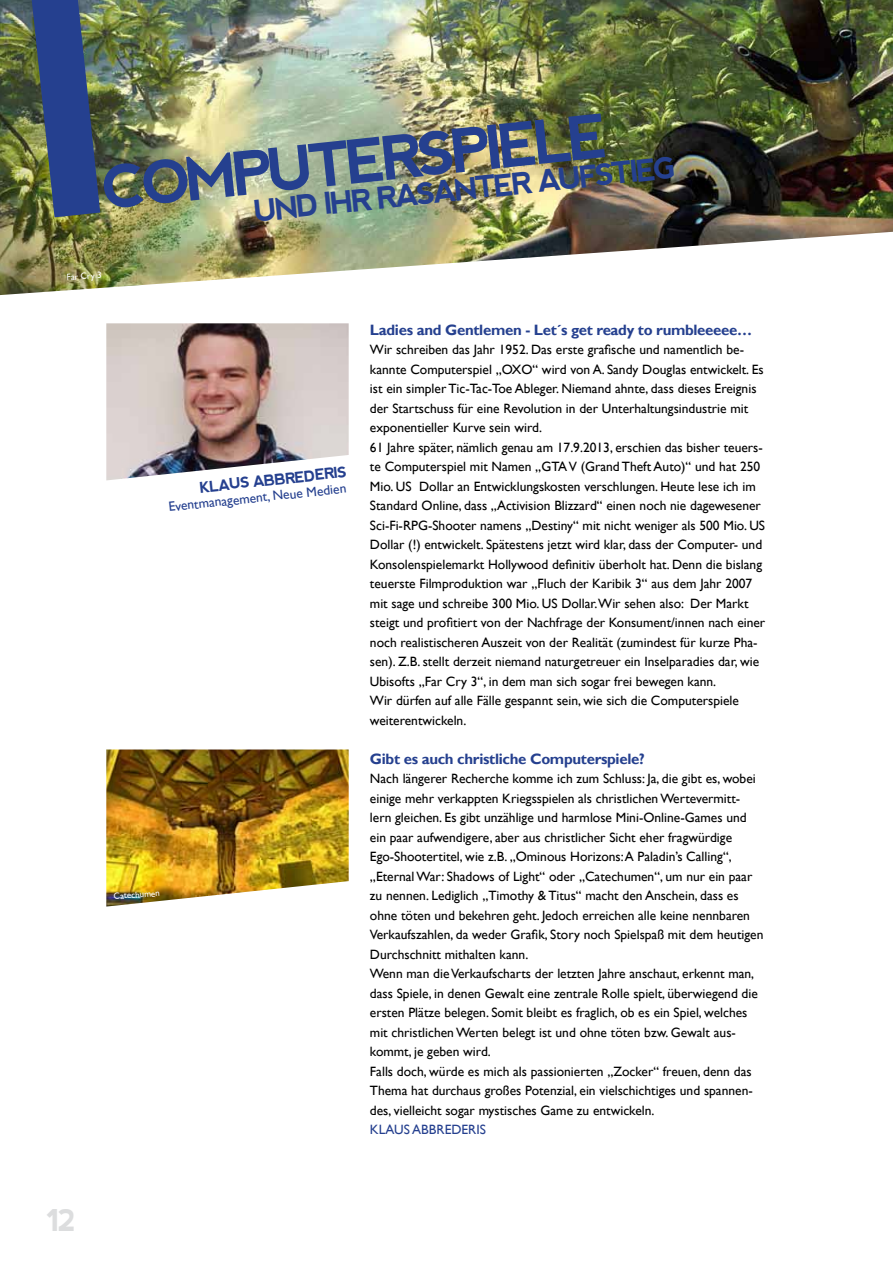
<style>
.page{position:relative;width:893px;height:1263px;background:#fff}
.page>*{position:absolute;margin:0;border:0;box-sizing:border-box;transform-origin:0 0}
.t1{font:700 60px "nevis";color:#25408f}
.t2{font:700 30px "nevis";color:#25408f}
.t3{font:700 30px "nevis";color:#dcddde}
.t4{font:700 15px "Gill Sans";letter-spacing:-.02em;color:#25408f}
.t5{font:700 15px "nevis";color:#25408f}
.t6{font:13.5px/19.5px "Gill Sans";color:#000}
.t7{font:13.5px "Gill Sans";color:#25408f}
.t8{font:9px "Gill Sans";color:#fff}
</style>
<div class="page">
<img style="left:0;top:0;width:893px;height:295px">
<img style="left:32px;top:0;width:68px;height:217px">
<img style="left:106px;top:323px;width:243px;height:157px">
<img style="left:106px;top:749px;width:243px;height:157px">
<h1 class="t1" style="left:99px;top:154px;width:510px;rotate:-6deg">COMPUTERSPIELE</h1>
<h2 class="t2" style="left:252px;top:194px;width:426px;rotate:-6deg">UND IHR RASANTER AUFSTIEG</h2>
<p class="t8" style="left:66px;top:272px;width:37px;rotate:-4deg">Far Cry 3</p>
<p class="t5" style="left:199px;top:479px;width:149px;rotate:-6deg">KLAUS ABBREDERIS</p>
<p class="t7" style="left:168px;top:499px;width:180px;rotate:-6deg">Eventmanagement, Neue Medien</p>
<p class="t8" style="left:113px;top:891px;width:48px;rotate:-4deg">Catechumen</p>
<p class="t4" style="left:370px;top:321px;width:384px">Ladies and Gentlemen - Let´s get ready to rumbleeeee…</p>
<p class="t6" style="left:370px;top:340px;width:397px">Wir schreiben das Jahr 1952. Das erste grafische und namentlich be&shy;kannte Computerspiel „OXO“ wird von A. Sandy Douglas entwickelt. Es ist ein simpler Tic-Tac-Toe Ableger. Niemand ahnte, dass dieses Ereignis der Startschuss für eine Revolution in der Unterhaltungsindustrie mit exponentieller Kurve sein wird.<br>61 Jahre später, nämlich genau am 17.9.2013, erschien das bisher teuers&shy;te Computerspiel mit Namen „GTA V (Grand Theft Auto)“ und hat 250<br>Mio. US Dollar an Entwicklungskosten verschlungen. Heute lese ich im Standard Online, dass „Activision Blizzard“ einen noch nie dagewesener Sci-Fi-RPG-Shooter namens „Destiny“ mit nicht weniger als 500 Mio. US Dollar (!) entwickelt. Spätestens jetzt wird klar, dass der Computer- und Konsolenspielemarkt Hollywood definitiv überholt hat. Denn die bislang teuerste Filmproduktion war „Fluch der Karibik 3“ aus dem Jahr 2007 mit sage und schreibe 300 Mio. US Dollar.Wir sehen also: Der Markt steigt und profitiert von der Nachfrage der Konsument/innen nach einer noch realistischeren Auszeit von der Realität (zumindest für kurze Pha&shy;sen). Z.B. stellt derzeit niemand naturgetreuer ein Inselparadies dar, wie Ubisofts „Far Cry 3“, in dem man sich sogar frei bewegen kann.<br>Wir dürfen auf alle Fälle gespannt sein, wie sich die Computerspiele weiterentwickeln.</p>
<p class="t4" style="left:370px;top:750px;width:276px">Gibt es auch christliche Computerspiele?</p>
<p class="t6" style="left:370px;top:769px;width:395px">Nach längerer Recherche komme ich zum Schluss: Ja, die gibt es, wobei einige mehr verkappten Kriegsspielen als christlichen Wertevermitt&shy;lern gleichen. Es gibt unzählige und harmlose Mini-Online-Games und ein paar aufwendigere, aber aus christlicher Sicht eher fragwürdige Ego-Shootertitel, wie z.B. „Ominous Horizons: A Paladin’s Calling“, „Eternal War: Shadows of Light“ oder „Catechumen“, um nur ein paar zu nennen. Lediglich „Timothy &amp; Titus“ macht den Anschein, dass es ohne töten und bekehren geht. Jedoch erreichen alle keine nennbaren Verkaufszahlen, da weder Grafik, Story noch Spielspaß mit dem heutigen Durchschnitt mithalten kann.<br>Wenn man die Verkaufscharts der letzten Jahre anschaut, erkennt man, dass Spiele, in denen Gewalt eine zentrale Rolle spielt, überwiegend die ersten Plätze belegen. Somit bleibt es fraglich, ob es ein Spiel, welches mit christlichen Werten belegt ist und ohne töten bzw. Gewalt aus&shy;kommt, je geben wird.<br>Falls doch, würde es mich als passionierten „Zocker“ freuen, denn das Thema hat durchaus großes Potenzial, ein vielschichtiges und spannen&shy;des, vielleicht sogar mystisches Game zu entwickeln.</p>
<p class="t7" style="left:370px;top:1122px;width:118px">KLAUS ABBREDERIS</p>
<h2 class="t3" style="left:46px;top:1203px;width:32px">12</h2>
</div>
